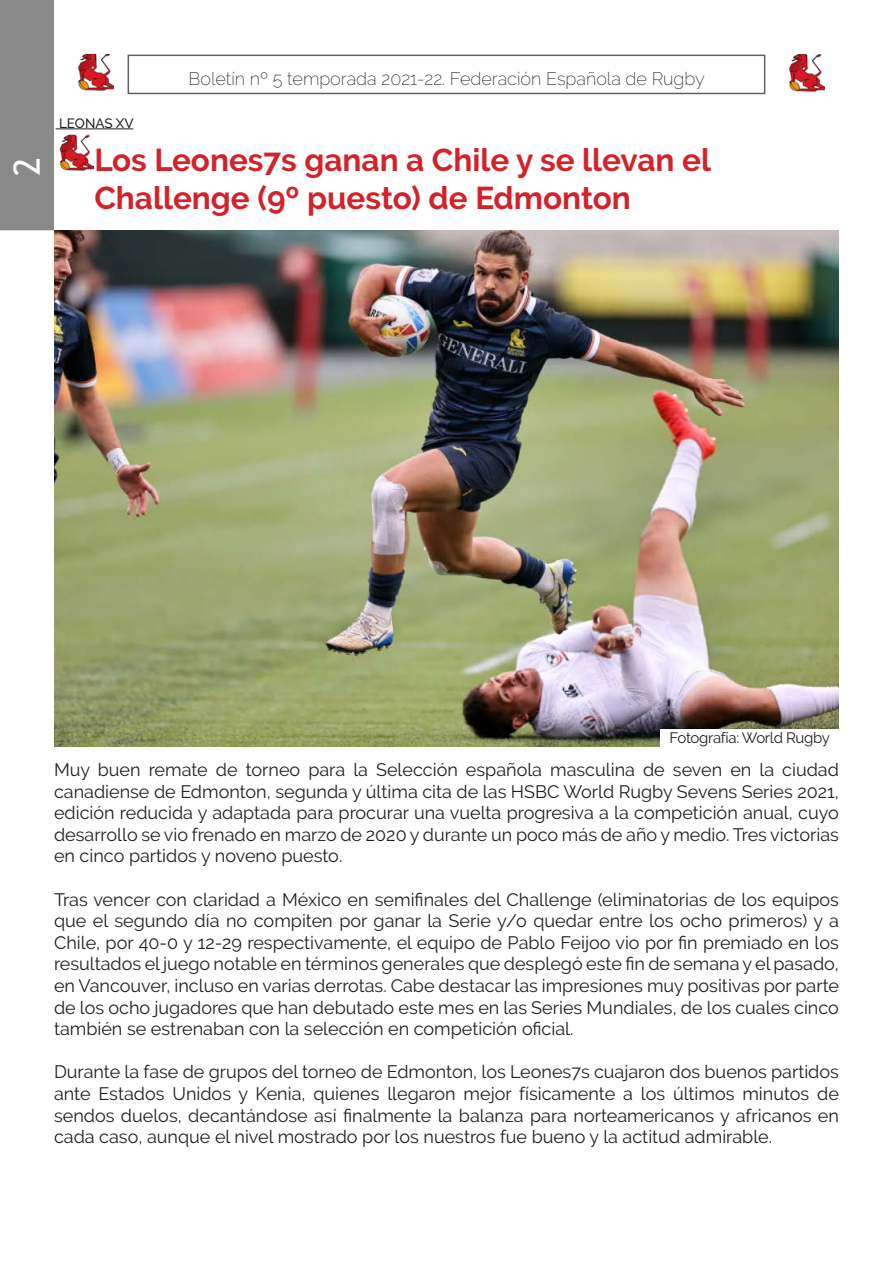
<style>
.page{position:relative;width:893px;height:1263px;background:#fff}
.page>*{position:absolute;margin:0;border:0;box-sizing:border-box;transform-origin:0 0}
.t1{font:36px "Trebuchet MS";color:#fff}
.t2{font:700 31.5px/37.8px "Raleway";color:#d1232a}
.t3{font:18px/21.6px "Raleway";color:#231f20;text-align:justify}
.t4{font:200 18px "Raleway";color:#231f20}
.t5{font:15px "Raleway";letter-spacing:-.02em;color:#231f20}
.t6{font:500 13.5px "Raleway";color:#231f20}
</style>
<div class="page">
<img style="left:788px;top:55px;width:36px;height:36px">
<img style="left:77px;top:54px;width:36px;height:37px">
<div style="left:0;top:0;width:54px;height:230px;background:#89898a"></div>
<img style="left:54px;top:230px;width:785px;height:516px">
<img style="left:59px;top:134px;width:34px;height:37px">
<hr style="left:56px;top:129px;width:77px;height:1px;background:#231f20">
<div style="left:660px;top:729px;width:179px;height:17px;background:#fff"></div>
<h1 class="t1" style="left:4px;top:176px;width:20px;rotate:-90deg">2</h1>
<p class="t6" style="left:59px;top:115px;width:76px">LEONAS XV</p>
<p class="t4" style="left:189px;top:68px;width:518px">Boletín nº 5 temporada 2021-22. Federación Española de Rugby</p>
<p class="t2" style="left:94px;top:142px;width:618px">Los Leones7s ganan a Chile y se llevan el<br>Challenge (9º puesto) de Edmonton</p>
<p class="t5" style="left:669px;top:729px;width:162px">Fotografía: World Rugby</p>
<p class="t3" style="left:54px;top:759px;width:786px">Muy buen remate de torneo para la Selección española masculina de seven en la ciudad canadiense de Edmonton, segunda y última cita de las HSBC World Rugby Sevens Series 2021, edición reducida y adaptada para procurar una vuelta progresiva a la competición anual, cuyo desarrollo se vio frenado en marzo de 2020 y durante un poco más de año y medio. Tres victorias en cinco partidos y noveno puesto.</p>
<p class="t3" style="left:54px;top:888px;width:786px">Tras vencer con claridad a México en semifinales del Challenge (eliminatorias de los equipos que el segundo día no compiten por ganar la Serie y/o quedar entre los ocho primeros) y a Chile, por 40-0 y 12-29 respectivamente, el equipo de Pablo Feijoo vio por fin premiado en los resultados el juego notable en términos generales que desplegó este fin de semana y el pasado, en Vancouver, incluso en varias derrotas. Cabe destacar las impresiones muy positivas por parte de los ocho jugadores que han debutado este mes en las Series Mundiales, de los cuales cinco también se estrenaban con la selección en competición oficial.</p>
<p class="t3" style="left:54px;top:1061px;width:786px">Durante la fase de grupos del torneo de Edmonton, los Leones7s cuajaron dos buenos partidos ante Estados Unidos y Kenia, quienes llegaron mejor físicamente a los últimos minutos de sendos duelos, decantándose así finalmente la balanza para norteamericanos y africanos en cada caso, aunque el nivel mostrado por los nuestros fue bueno y la actitud admirable.</p>
</div>
